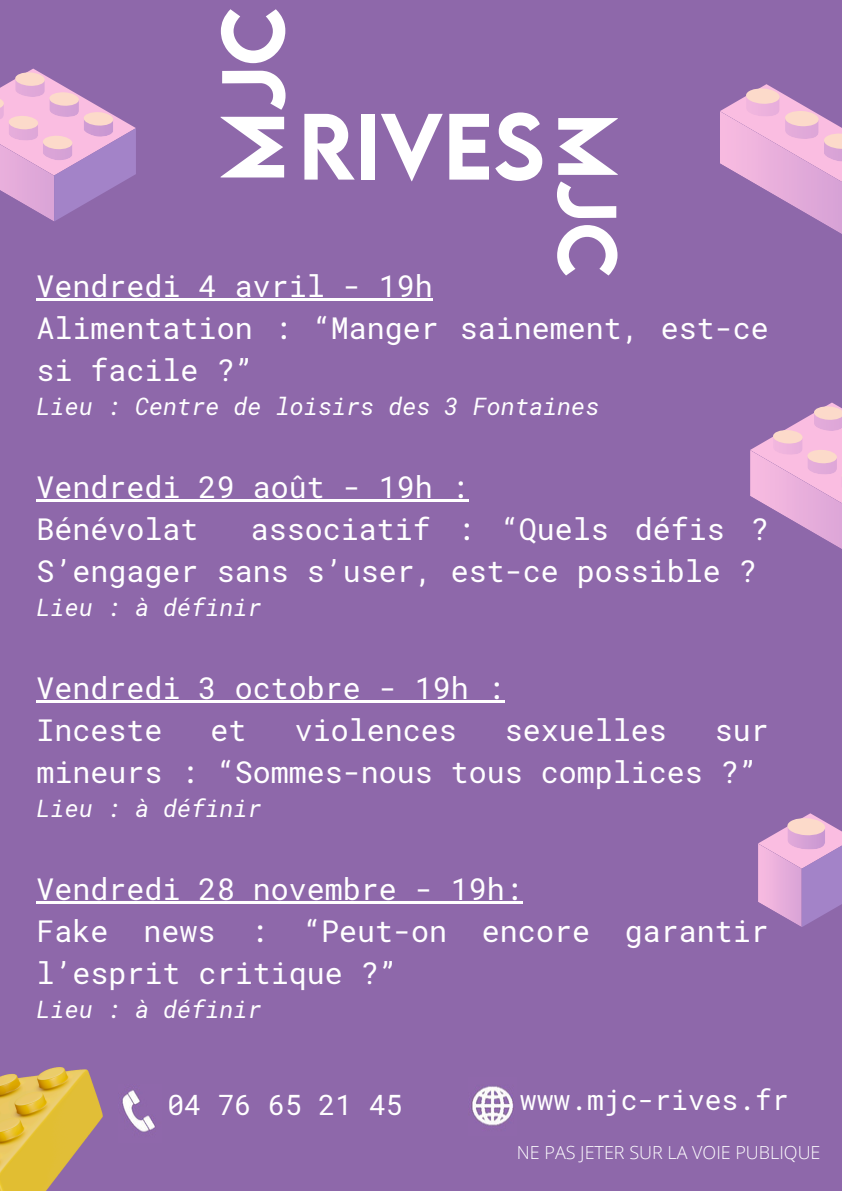
<style>
.page{position:relative;width:842px;height:1191px;background:#8e68aa}
.page>*{position:absolute;margin:0;border:0;box-sizing:border-box;transform-origin:0 0}
.t1{font:500 83.6px "LEMONMILK";color:#fff}
.t2{font:500 78.8px "LEMONMILK";color:#fff}
.t3{font:500 73.8px "LEMONMILK";color:#fff}
.t4{font:30px/42px "Roboto Mono";color:#fff}
.t5{font:28px "Roboto Mono";color:#fff}
.t6{font:italic 24px "Roboto Mono";color:#fff}
.t7{font:300 18px "Open Sans";color:#fff}
</style>
<div class="page">
<img style="left:122px;top:1090px;width:33px;height:42px">
<img style="left:470px;top:1086px;width:44px;height:40px">
<hr style="left:37px;top:298px;width:396px;height:3px;background:#fff">
<hr style="left:37px;top:499px;width:432px;height:3px;background:#fff">
<hr style="left:37px;top:700px;width:468px;height:3px;background:#fff">
<hr style="left:37px;top:901px;width:486px;height:3px;background:#fff">
<svg style="left:720px;top:84px;width:122px;height:150px"></svg>
<svg style="left:0;top:69px;width:136px;height:152px"></svg>
<img style="left:0;top:1068px;width:102px;height:123px">
<svg style="left:775px;top:510px;width:67px;height:39px"></svg>
<svg style="left:750px;top:403px;width:92px;height:107px"></svg>
<svg style="left:758px;top:813px;width:84px;height:114px"></svg>
<h1 class="t2" style="left:199px;top:183px;width:177px;rotate:-90deg">MJC</h1>
<p class="t1" style="left:299px;top:89px;width:247px">RIVES</p>
<p class="t3" style="left:638px;top:113px;width:166px;rotate:90deg">MJC</p>
<h1 class="t4" style="left:37px;top:264px;width:733px">Vendredi 4 avril - 19h<br>Alimentation : “Manger sainement, est-ce si facile ?”</h1>
<h1 class="t6" style="left:37px;top:390px;width:564px">Lieu : Centre de loisirs des 3 Fontaines</h1>
<h2 class="t4" style="left:37px;top:465px;width:433px">Vendredi 29 août - 19h :<br>Bénévolat</h2>
<h2 class="t4" style="left:37px;top:507px;width:733px;text-indent:214px">associatif : “Quels défis ?<br>S’engager sans s’user, est-ce possible ?</h2>
<h2 class="t6" style="left:37px;top:591px;width:227px">Lieu : à définir</h2>
<h3 class="t4" style="left:37px;top:666px;width:469px">Vendredi 3 octobre - 19h :<br>Inceste</h3>
<h3 class="t4" style="left:211px;top:708px;width:37px">et</h3>
<h3 class="t4" style="left:295px;top:708px;width:163px">violences</h3>
<h3 class="t4" style="left:504px;top:708px;width:163px">sexuelles</h3>
<h3 class="t4" style="left:37px;top:708px;width:733px;text-indent:678px">sur mineurs : “Sommes-nous tous complices ?”</h3>
<h3 class="t6" style="left:37px;top:792px;width:227px">Lieu : à définir</h3>
<h3 class="t4" style="left:37px;top:867px;width:733px">Vendredi 28 novembre - 19h:<br>Fake news : “Peut-on encore garantir l’esprit critique ?”</h3>
<h3 class="t6" style="left:37px;top:993px;width:227px">Lieu : à définir</h3>
<p class="t5" style="left:167px;top:1086px;width:237px">04 76 65 21 45</p>
<h3 class="t5" style="left:520px;top:1081px;width:270px">www.mjc-rives.fr</h3>
<h3 class="t7" style="left:517px;top:1140px;width:305px">NE PAS JETER SUR LA VOIE PUBLIQUE</h3>
</div>
